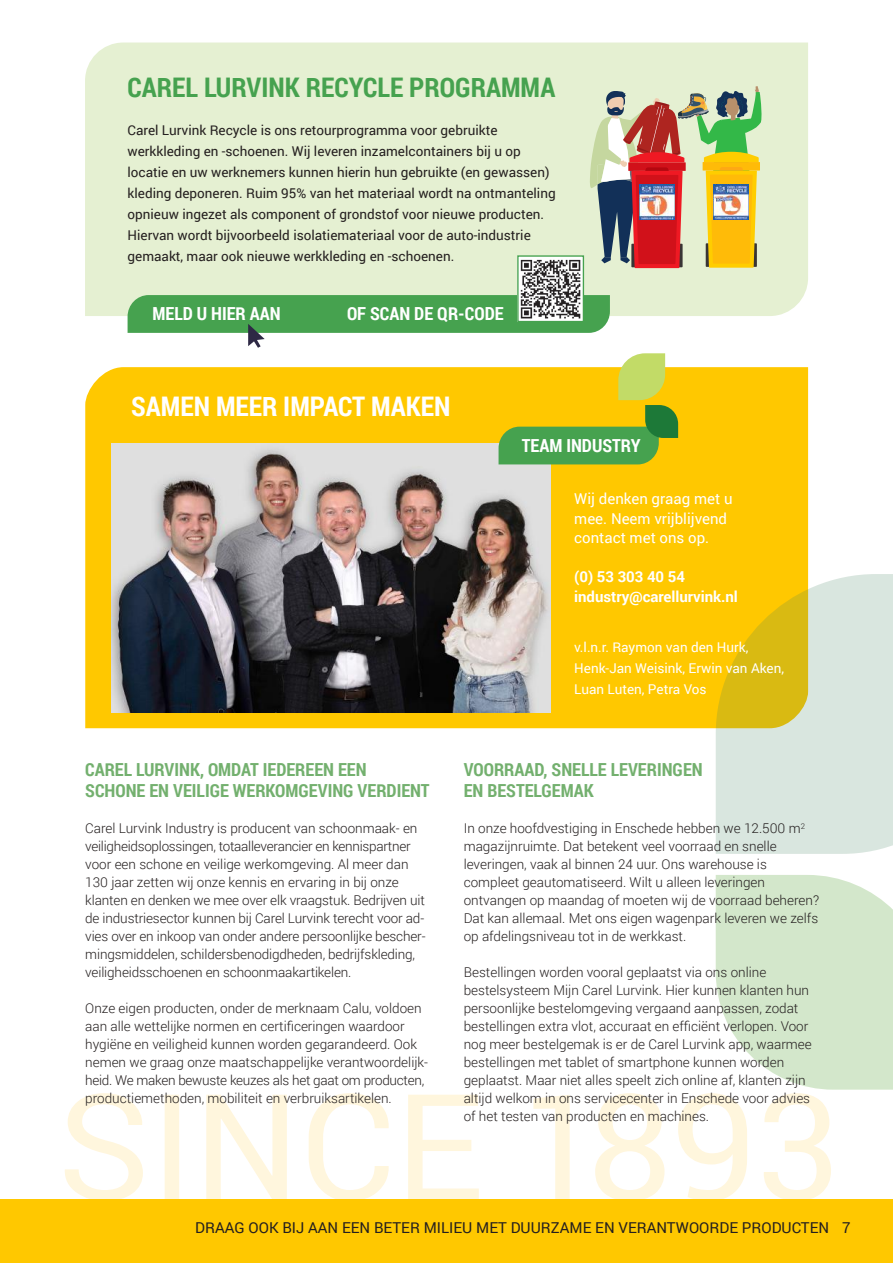
<style>
.page{position:relative;width:893px;height:1263px;background:#fff}
.page>*{position:absolute;margin:0;border:0;box-sizing:border-box;transform-origin:0 0}
.t1{font:700 27px "Roboto Condensed";color:#46a24f}
.t2{font:700 27px "Roboto Condensed";color:#fff}
.t3{font:700 18px/21px "Roboto Condensed";color:#73b06e}
.t4{font:700 18px "Roboto Condensed";color:#fff}
.t5{font:15px "Roboto";color:#241f1f}
.t6{font:15px/19.5px "Roboto";color:#fff}
.t7{font:700 15px/19.5px "Roboto";letter-spacing:-.005em;color:#fff}
.t8{font:300 13.5px/18px "Roboto";color:#241f1f}
.t9{font:13.5px/21px "Roboto";color:#241f1f}
.t10{font:13.5px/21px "Roboto";color:#fff}
</style>
<div class="page">
<div style="left:85px;top:367px;width:723px;height:361px;background:#ffc800"></div>
<img style="left:112px;top:444px;width:439px;height:269px">
<svg style="left:65px;top:1093px;width:766px;height:106px"></svg>
<div style="left:0;top:1199px;width:893px;height:64px;background:#ffc800"></div>
<div style="left:85px;top:43px;width:723px;height:273px;background:#e5f0d2"></div>
<svg style="left:590px;top:86px;width:172px;height:182px;background:#bf9f77"></svg>
<img style="left:714px;top:184px;width:34px;height:35px">
<img style="left:519px;top:257px;width:63px;height:38px">
<div style="left:517px;top:255px;width:67px;height:67px;border:1px solid #46a24f"></div>
<svg style="left:128px;top:295px;width:550px;height:169px"></svg>
<svg style="left:716px;top:574px;width:177px;height:280px;background:#dddba3"></svg>
<svg style="left:716px;top:875px;width:177px;height:215px;background:#d7e9d0"></svg>
<h1 class="t1" style="left:128px;top:69px;width:429px">CAREL LURVINK RECYCLE PROGRAMMA</h1>
<p class="t9" style="left:128px;top:119px;width:430px">Carel Lurvink Recycle is ons retourprogramma voor gebruikte werkkleding en -schoenen. Wij leveren inzamelcontainers bij u op locatie en uw werknemers kunnen hierin hun gebruikte (en gewassen) kleding deponeren. Ruim 95% van het materiaal wordt na ontmanteling opnieuw ingezet als component of grondstof voor nieuwe producten.<br>Hiervan wordt bijvoorbeeld isolatiemateriaal voor de auto-industrie gemaakt, maar ook nieuwe werkkleding en -schoenen.</p>
<h2 class="t4" style="left:153px;top:301px;width:130px">MELD U HIER AAN</h2>
<h2 class="t4" style="left:347px;top:301px;width:158px">OF SCAN DE QR-CODE</h2>
<h1 class="t2" style="left:131px;top:388px;width:321px">SAMEN MEER IMPACT MAKEN</h1>
<h2 class="t4" style="left:522px;top:433px;width:120px">TEAM INDUSTRY</h2>
<p class="t6" style="left:574px;top:489px;width:160px">Wij denken graag met u mee. Neem vrijblijvend contact met ons op.</p>
<p class="t7" style="left:574px;top:567px;width:165px">(0) 53 303 40 54 industry@carellurvink.nl</p>
<p class="t10" style="left:574px;top:636px;width:211px">v.l.n.r. Raymon van den Hurk,<br>Henk-Jan Weisink, Erwin van Aken,<br>Luan Luten, Petra Vos</p>
<h2 class="t3" style="left:85px;top:758px;width:346px">CAREL LURVINK, OMDAT IEDEREEN EEN<br>SCHONE EN VEILIGE WERKOMGEVING VERDIENT</h2>
<p class="t8" style="left:85px;top:819px;width:342px">Carel Lurvink Industry is producent van schoonmaak- en veiligheidsoplossingen, totaalleverancier en kennispartner voor een schone en veilige werkomgeving. Al meer dan 130 jaar zetten wij onze kennis en ervaring in bij onze klanten en denken we mee over elk vraagstuk. Bedrijven uit de industriesector kunnen bij Carel Lurvink terecht voor ad&shy;vies over en inkoop van onder andere persoonlijke bescher&shy;mingsmiddelen, schildersbenodigdheden, bedrijfskleding, veiligheidsschoenen en schoonmaakartikelen.</p>
<p class="t8" style="left:85px;top:999px;width:344px">Onze eigen producten, onder de merknaam Calu, voldoen aan alle wettelijke normen en certificeringen waardoor hygiëne en veiligheid kunnen worden gegarandeerd. Ook nemen we graag onze maatschappelijke verantwoordelijk&shy;heid. We maken bewuste keuzes als het gaat om producten, productiemethoden, mobiliteit en verbruiksartikelen.</p>
<h2 class="t3" style="left:464px;top:758px;width:241px">VOORRAAD, SNELLE LEVERINGEN<br>EN BESTELGEMAK</h2>
<p class="t8" style="left:464px;top:819px;width:357px">In onze hoofdvestiging in Enschede hebben we 12.500 m<sup>2 </sup>magazijnruimte. Dat betekent veel voorraad en snelle leveringen, vaak al binnen 24 uur. Ons warehouse is compleet geautomatiseerd. Wilt u alleen leveringen ontvangen op maandag of moeten wij de voorraad beheren?<br>Dat kan allemaal. Met ons eigen wagenpark leveren we zelfs op afdelingsniveau tot in de werkkast.</p>
<p class="t8" style="left:464px;top:963px;width:350px">Bestellingen worden vooral geplaatst via ons online bestelsysteem Mijn Carel Lurvink. Hier kunnen klanten hun persoonlijke bestelomgeving vergaand aanpassen, zodat bestellingen extra vlot, accuraat en efficiënt verlopen. Voor nog meer bestelgemak is er de Carel Lurvink app, waarmee bestellingen met tablet of smartphone kunnen worden geplaatst. Maar niet alles speelt zich online af, klanten zijn altijd welkom in ons servicecenter in Enschede voor advies of het testen van producten en machines.</p>
<p class="t5" style="left:195px;top:1217px;width:657px">DRAAG OOK BIJ AAN EEN BETER MILIEU MET DUURZAME EN VERANTWOORDE PRODUCTEN 7</p>
</div>
